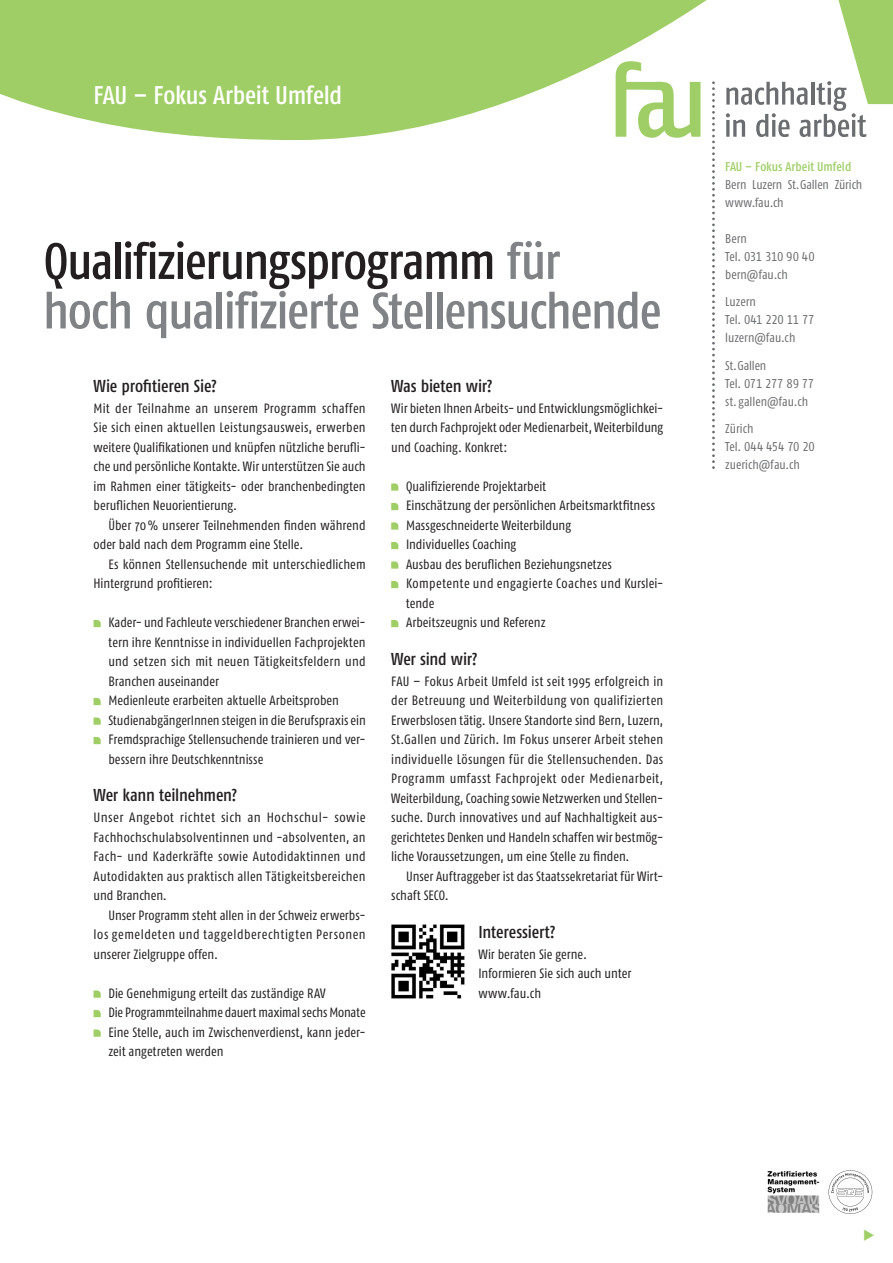
<style>
.page{position:relative;width:893px;height:1263px;background:#fff}
.page>*{position:absolute;margin:0;border:0;box-sizing:border-box;transform-origin:0 0}
._1_Haupttitel{font:51px/49.5px "Fago Co Med";letter-spacing:-.03em;color:#808285}
.t1{font:25.5px "Fago Co Med";letter-spacing:-.015em;color:#fff}
._3_Uebertitel_gross{font:17.25px "Fago Co Med";letter-spacing:-.01em;color:#231f20}
._4_Grundtext_Block{font:13.5px/19.5px "Fago Co";letter-spacing:.01em;color:#231f20;text-align:justify}
._4_Grundtext_Aufzähl{font:13.5px/19.5px "Fago Co";color:#231f20}
._4_Grundtext_Block_E{font:13.5px/19.5px "Fago Co";letter-spacing:.005em;color:#231f20}
._4_Grundtext_Aufzähl-2{font:13.5px/19.5px "Fago Co";letter-spacing:.025em;color:#231f20}
.t2{font:12.75px/18px "Fago Co Regular Tf";letter-spacing:-.005em;color:#6c6d70}
.Grundtext{font:12.75px "Fago Co";letter-spacing:-.01em;color:#6c6d70}
.Grundtext-2{font:500 12.75px "Fago Co";color:#9fce66}
.s1{color:#231f20}
</style>
<div class="page">
<svg style="left:0;top:0;width:726px;height:140px;fill:#9fce66"></svg>
<img style="left:767px;top:1171px;width:53px;height:42px">
<svg style="left:829px;top:1170px;width:43px;height:44px"></svg>
<svg style="left:616px;top:61px;width:84px;height:77px"></svg>
<svg style="left:712px;top:82px;width:2px;height:387px"></svg>
<svg style="left:726px;top:0;width:167px;height:137px"></svg>
<svg style="left:94px;top:620px;width:7px;height:7px"></svg>
<svg style="left:94px;top:698px;width:7px;height:7px"></svg>
<svg style="left:94px;top:717px;width:7px;height:8px"></svg>
<svg style="left:94px;top:737px;width:7px;height:7px"></svg>
<svg style="left:94px;top:990px;width:7px;height:8px"></svg>
<svg style="left:94px;top:1010px;width:7px;height:7px"></svg>
<svg style="left:94px;top:1029px;width:7px;height:8px"></svg>
<svg style="left:391px;top:483px;width:7px;height:8px"></svg>
<svg style="left:391px;top:503px;width:7px;height:7px"></svg>
<svg style="left:391px;top:522px;width:7px;height:8px"></svg>
<svg style="left:391px;top:542px;width:7px;height:7px"></svg>
<svg style="left:391px;top:561px;width:7px;height:8px"></svg>
<svg style="left:391px;top:581px;width:7px;height:7px"></svg>
<svg style="left:391px;top:620px;width:7px;height:7px"></svg>
<img style="left:391px;top:924px;width:74px;height:75px">
<p class="t1" style="left:94px;top:81px;width:250px">FAU – Fokus Arbeit Umfeld</p>
<p class="_1_Haupttitel" style="left:43px;top:236px;width:620px"><span class="s1">Qualif izierungsprogramm</span> für hoch qualif izierte Stellensuchende</p>
<p class="_3_Uebertitel_gross" style="left:94px;top:376px;width:125px">Wie profitieren Sie?</p>
<p class="_4_Grundtext_Block" style="left:94px;top:398px;width:274px">Mit der Teilnahme an unserem Programm schaffen Sie sich einen aktuellen Leistungsausweis, erwerben weitere Qualifikationen und knüpfen nützliche berufli&shy;che und persönliche Kontakte. Wir unterstützen Sie auch im Rahmen einer tätigkeits- oder branchenbedingten beruflichen Neuorientierung.</p>
<p class="_4_Grundtext_Block_E" style="left:94px;top:515px;width:274px;text-indent:15px">Über 70% unserer Teilnehmenden finden während oder bald nach dem Programm eine Stelle.</p>
<p class="_4_Grundtext_Block_E" style="left:94px;top:554px;width:274px;text-indent:15px">Es können Stellensuchende mit unterschiedlichem<br>Hintergrund profitieren:</p>
<p class="_4_Grundtext_Aufzähl" style="left:108px;top:613px;width:259px;text-align:justify">Kader- und Fachleute verschiedener Branchen erwei&shy;tern ihre Kenntnisse in individuellen Fachprojekten und setzen sich mit neuen Tätigkeitsfeldern und Branchen auseinander</p>
<p class="_4_Grundtext_Aufzähl" style="left:108px;top:691px;width:232px">Medienleute erarbeiten aktuelle Arbeitsproben</p>
<p class="_4_Grundtext_Aufzähl" style="left:108px;top:710px;width:259px">StudienabgängerInnen steigen in die Berufspraxis ein</p>
<p class="_4_Grundtext_Aufzähl" style="left:108px;top:730px;width:259px">Fremdsprachige Stellensuchende trainieren und ver&shy;bessern ihre Deutschkenntnisse</p>
<p class="_3_Uebertitel_gross" style="left:94px;top:785px;width:145px">Wer kann teilnehmen?</p>
<p class="_4_Grundtext_Block" style="left:94px;top:808px;width:274px">Unser Angebot richtet sich an Hochschul- sowie Fachhochschulabsolventinnen und -absolventen, an Fach- und Kaderkräfte sowie Autodidaktinnen und Autodidakten aus praktisch allen Tätigkeitsbereichen und Branchen.</p>
<p class="_4_Grundtext_Block_E" style="left:94px;top:905px;width:274px;text-align:justify;text-indent:15px">Unser Programm steht allen in der Schweiz erwerbs&shy;los gemeldeten und taggeldberechtigten Personen unserer Zielgruppe offen.</p>
<p class="_4_Grundtext_Aufzähl" style="left:108px;top:983px;width:219px">Die Genehmigung erteilt das zuständige RAV</p>
<p class="_4_Grundtext_Aufzähl" style="left:108px;top:1003px;width:259px">Die Programmteilnahme dauert maximal sechs Monate</p>
<p class="_4_Grundtext_Aufzähl" style="left:108px;top:1022px;width:259px">Eine Stelle, auch im Zwischenverdienst, kann jeder&shy;zeit angetreten werden</p>
<p class="_3_Uebertitel_gross" style="left:391px;top:376px;width:103px">Was bieten wir?</p>
<p class="_4_Grundtext_Block" style="left:391px;top:398px;width:274px">Wir bieten Ihnen Arbeits- und Entwicklungsmöglichkei&shy;ten durch Fachprojekt oder Medienarbeit, Weiterbildung und Coaching. Konkret:</p>
<p class="_4_Grundtext_Aufzähl" style="left:406px;top:476px;width:142px">Qualifizierende Projektarbeit</p>
<p class="_4_Grundtext_Aufzähl" style="left:406px;top:496px;width:250px">Einschätzung der persönlichen Arbeitsmarktfitness</p>
<p class="_4_Grundtext_Aufzähl" style="left:406px;top:515px;width:167px">Massgeschneiderte Weiterbildung</p>
<p class="_4_Grundtext_Aufzähl" style="left:406px;top:535px;width:112px">Individuelles Coaching</p>
<p class="_4_Grundtext_Aufzähl" style="left:406px;top:554px;width:207px">Ausbau des beruflichen Beziehungsnetzes</p>
<p class="_4_Grundtext_Aufzähl-2" style="left:406px;top:574px;width:259px">Kompetente und engagierte Coaches und Kurslei&shy;tende</p>
<p class="_4_Grundtext_Aufzähl" style="left:406px;top:613px;width:141px">Arbeitszeugnis und Referenz</p>
<p class="_3_Uebertitel_gross" style="left:391px;top:649px;width:88px">Wer sind wir?</p>
<p class="_4_Grundtext_Block" style="left:391px;top:671px;width:274px;text-align:left">FAU – Fokus Arbeit Umfeld ist seit 1995 erfolgreich in der Betreuung und Weiterbildung von qualifizierten Erwerbslosen tätig. Unsere Standorte sind Bern, Luzern, St.Gallen und Zürich. Im Fokus unserer Arbeit stehen individuelle Lösungen für die Stellensuchenden. Das Programm umfasst Fachprojekt oder Medienarbeit, Weiterbildung, Coaching sowie Netzwerken und Stellen&shy;suche. Durch innovatives und auf Nachhaltigkeit aus&shy;gerichtetes Denken und Handeln schaffen wir bestmög&shy;liche Voraussetzungen, um eine Stelle zu finden.</p>
<p class="_4_Grundtext_Block_E" style="left:391px;top:866px;width:274px;text-indent:15px">Unser Auftraggeber ist das Staatssekretariat für Wirt&shy;schaft SECO.</p>
<p class="_3_Uebertitel_gross" style="left:478px;top:922px;width:79px">Interessiert?</p>
<p class="_4_Grundtext_Block" style="left:478px;top:944px;width:110px">Wir beraten Sie gerne.</p>
<p class="_4_Grundtext_Block" style="left:478px;top:964px;width:154px">Informieren Sie sich auch unter www.fau.ch</p>
<p class="Grundtext-2" style="left:725px;top:159px;width:128px">FAU – Fokus Arbeit Umfeld</p>
<p class="Grundtext" style="left:725px;top:177px;width:139px">Bern Luzern St.Gallen Zürich</p>
<p class="Grundtext" style="left:725px;top:195px;width:60px">www.fau.ch</p>
<p class="t2" style="left:725px;top:229px;width:23px">Bern</p>
<p class="t2" style="left:725px;top:247px;width:91px">Tel. 031 310 90 40 bern@fau.ch</p>
<p class="t2" style="left:725px;top:293px;width:32px">Luzern</p>
<p class="t2" style="left:725px;top:311px;width:91px">Tel. 041 220 11 77 luzern@fau.ch</p>
<p class="Grundtext" style="left:725px;top:358px;width:43px">St.Gallen</p>
<p class="t2" style="left:725px;top:374px;width:91px">Tel. 071 277 89 77 st. gallen@fau.ch</p>
<p class="t2" style="left:725px;top:420px;width:30px">Zürich</p>
<p class="t2" style="left:725px;top:438px;width:91px">Tel. 044 454 70 20</p>
<p class="t2" style="left:725px;top:456px;width:76px">zuerich@fau.ch</p>
</div>
